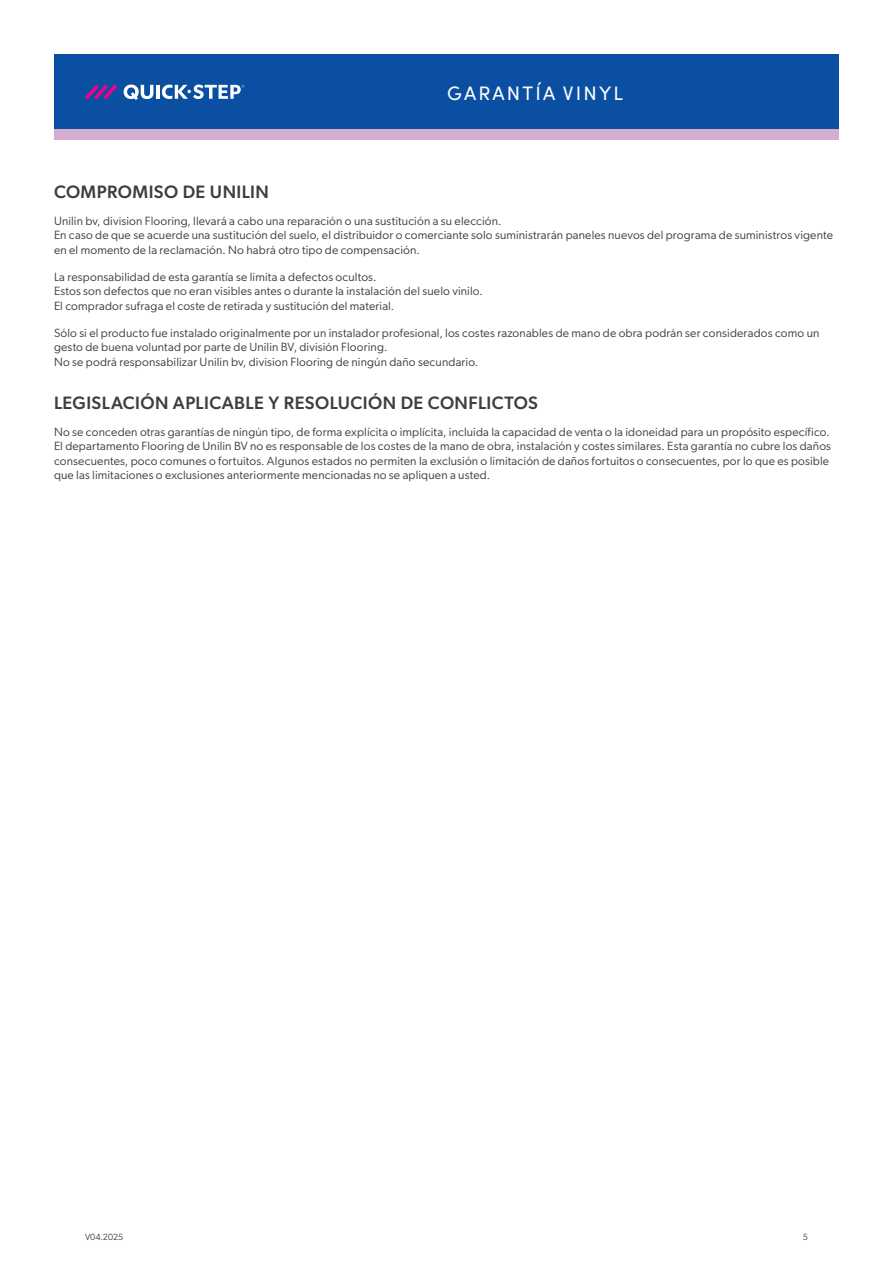
<style>
.page{position:relative;width:893px;height:1263px;background:#fff}
.page>*{position:absolute;margin:0;border:0;box-sizing:border-box;transform-origin:0 0}
.t1{font:19.5px "Sofia Pro";letter-spacing:.11em;color:#fff}
.Titel{font:500 18px "Gibson";letter-spacing:.02em;color:#3e3e3f}
.Body{font:12px/14.4px "Gibson";letter-spacing:.01em;color:#3e3e3f}
.t2{font:9px "Gibson";color:#3e3e3f}
</style>
<div class="page">
<div style="left:54px;top:54px;width:785px;height:75px;background:#0a4fa2"></div>
<div style="left:54px;top:129px;width:785px;height:11px;background:#d4add0"></div>
<svg style="left:85px;top:84px;width:32px;height:15px"></svg>
<svg style="left:124px;top:85px;width:29px;height:15px"></svg>
<hr style="left:156px;top:85px;width:4px;height:14px;background:#fff">
<svg style="left:162px;top:85px;width:82px;height:14px"></svg>
<h1 class="t1" style="left:447px;top:79px;width:177px">GARANTÍA VINYL</h1>
<p class="Titel" style="left:54px;top:179px;width:216px">COMPROMISO DE UNILIN</p>
<p class="Body" style="left:54px;top:213px;width:780px">Unilin bv, division Flooring, llevará a cabo una reparación o una sustitución a su elección.<br>En caso de que se acuerde una sustitución del suelo, el distribuidor o comerciante solo suministrarán paneles nuevos del programa de suministros vigente en el momento de la reclamación. No habrá otro tipo de compensación.</p>
<p class="Body" style="left:54px;top:269px;width:430px">La responsabilidad de esta garantía se limita a defectos ocultos.<br>Estos son defectos que no eran visibles antes o durante la instalación del suelo vinilo.<br>El comprador sufraga el coste de retirada y sustitución del material.</p>
<p class="Body" style="left:54px;top:325px;width:767px">Sólo si el producto fue instalado originalmente por un instalador profesional, los costes razonables de mano de obra podrán ser considerados como un gesto de buena voluntad por parte de Unilin BV, división Flooring.<br>No se podrá responsabilizar Unilin bv, division Flooring de ningún daño secundario.</p>
<p class="Titel" style="left:54px;top:390px;width:486px">LEGISLACIÓN APLICABLE Y RESOLUCIÓN DE CONFLICTOS</p>
<p class="Body" style="left:54px;top:424px;width:779px">No se conceden otras garantías de ningún tipo, de forma explícita o implícita, incluida la capacidad de venta o la idoneidad para un propósito específico.<br>El departamento Flooring de Unilin BV no es responsable de los costes de la mano de obra, instalación y costes similares. Esta garantía no cubre los daños consecuentes, poco comunes o fortuitos. Algunos estados no permiten la exclusión o limitación de daños fortuitos o consecuentes, por lo que es posible que las limitaciones o exclusiones anteriormente mencionadas no se apliquen a usted.</p>
<p class="t2" style="left:85px;top:1231px;width:40px">V04.2025</p>
<p class="t2" style="left:803px;top:1230px;width:6px">5</p>
</div>
